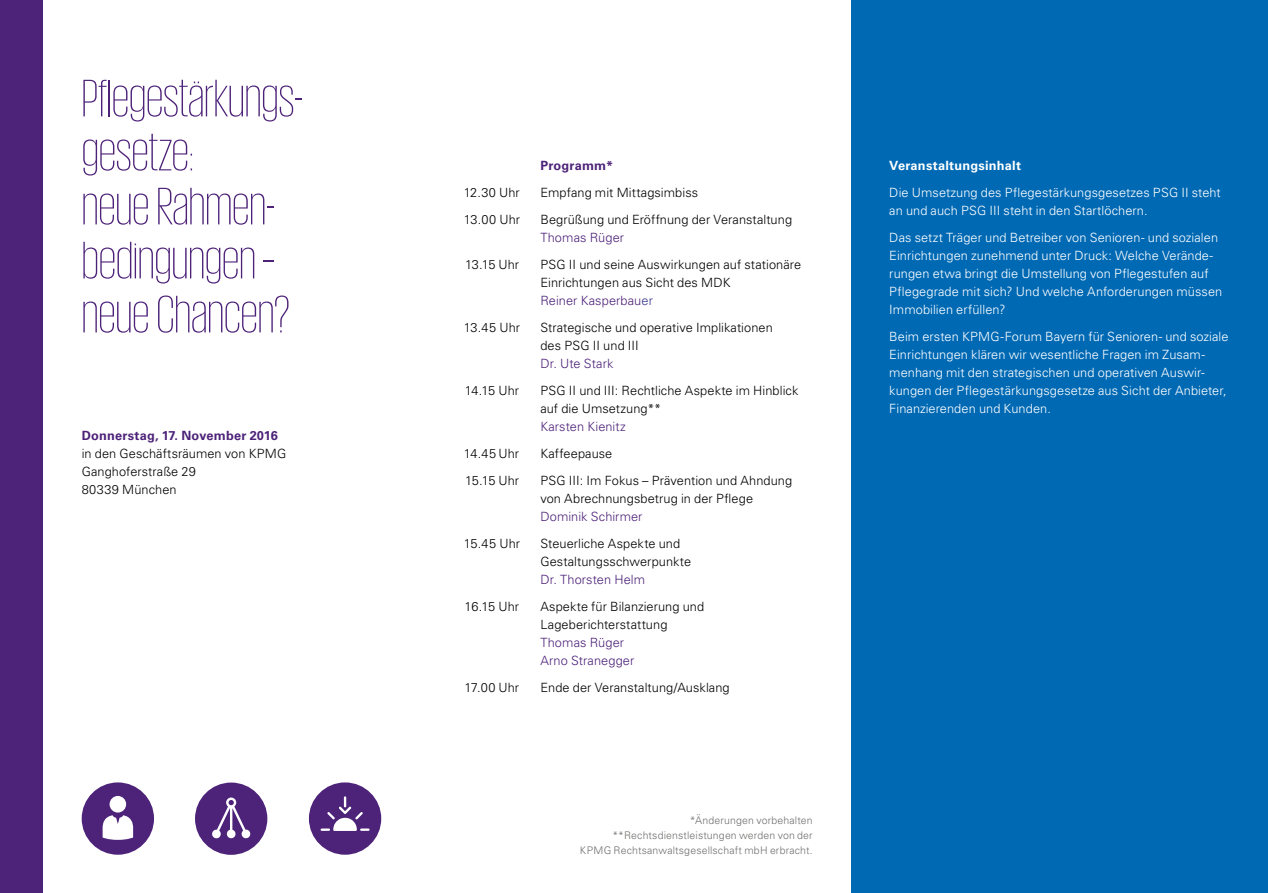
<style>
.page{position:relative;width:1268px;height:893px;background:#fff}
.page>*{position:absolute;margin:0;border:0;box-sizing:border-box;transform-origin:0 0}
.t1{font:200 54px/54px "KPMG";color:#4d2279}
.Body-P_Programm_Copy{font:300 12.75px/18px "Univers LT Std";letter-spacing:.005em;color:#000}
.Body-P_Programm_Copy-2{font:300 12.75px/18px "Univers LT Std";letter-spacing:.005em;color:#fff}
.Body-P_Datum{font:300 12.75px/18px "Univers LT Std";letter-spacing:.01em;color:#000}
.Body-H1_Subheadline{font:700 12.75px "Univers LT Std";letter-spacing:.02em;color:#fff}
.Body-H1_Subheadline-2{font:700 12.75px "Univers LT Std";letter-spacing:.015em;color:#4d2279}
.Body-P_Fussnote{font:300 10.5px/15px "Univers LT Std";letter-spacing:.015em;color:#6f6f6e;text-align:right}
.s1{font-weight:700;color:#4d2279}
.s2{color:#4d2279}
.s3{color:#3a378e}
</style>
<div class="page">
<div style="left:850px;top:0;width:417px;height:893px;background:#0069b4"></div>
<svg style="left:309px;top:782px;width:72px;height:73px"></svg>
<div style="left:0;top:0;width:43px;height:893px;background:#4d2279"></div>
<svg style="left:82px;top:782px;width:72px;height:73px"></svg>
<svg style="left:195px;top:782px;width:72px;height:73px"></svg>
<h1 class="t1" style="left:82px;top:70px;width:222px">Pflegestärkungs&shy;gesetze:<br>neue Rahmen&shy;bedingungen– neueChancen?</h1>
<p class="Body-P_Datum" style="left:82px;top:427px;width:206px"><span class="s1">Donnerstag, 17. November 2016 </span>in den Geschäftsräumen von KPMG<br>Ganghoferstraße 29<br>80339 München</p>
<h1 class="Body-H1_Subheadline-2" style="left:540px;top:158px;width:74px">Programm*</h1>
<p class="Body-P_Programm_Copy" style="left:463px;top:184px;width:57px">12.30 Uhr</p>
<p class="Body-P_Programm_Copy" style="left:540px;top:184px;width:159px">Empfang mit Mittagsimbiss</p>
<p class="Body-P_Programm_Copy" style="left:463px;top:211px;width:58px">13.00 Uhr</p>
<p class="Body-P_Programm_Copy" style="left:540px;top:211px;width:253px">Begrüßung und Eröffnung der Veranstaltung<br><span class="s2">Thomas Rüger</span></p>
<p class="Body-P_Programm_Copy" style="left:465px;top:256px;width:55px">13.15 Uhr</p>
<p class="Body-P_Programm_Copy" style="left:540px;top:256px;width:262px">PSG II und seine Auswirkungen auf stationäre<br>Einrichtungen aus Sicht des MDK<br><span class="s2">Reiner Kasperbau</span><span class="s3">er</span></p>
<p class="Body-P_Programm_Copy" style="left:463px;top:319px;width:58px">13.45 Uhr</p>
<p class="Body-P_Programm_Copy" style="left:540px;top:319px;width:234px">Strategische und operative Implikationen des PSG II und III<br><span class="s2">Dr. Ute Stark</span></p>
<p class="Body-P_Programm_Copy" style="left:464px;top:382px;width:56px">14.15 Uhr</p>
<p class="Body-P_Programm_Copy" style="left:540px;top:382px;width:259px">PSG II und III: Rechtliche Aspekte im Hinblick auf die Umsetzung**<br><span class="s2">Karsten Kienitz</span></p>
<p class="Body-P_Programm_Copy" style="left:463px;top:445px;width:57px">14.45 Uhr</p>
<p class="Body-P_Programm_Copy" style="left:540px;top:445px;width:73px">Kaffeepause</p>
<p class="Body-P_Programm_Copy" style="left:465px;top:472px;width:56px">15.15 Uhr</p>
<p class="Body-P_Programm_Copy" style="left:540px;top:472px;width:253px">PSG III: Im Fokus – Prävention und Ahndung von Abrechnungsbetrug in der Pflege<br><span class="s2">Dominik Schirmer</span></p>
<p class="Body-P_Programm_Copy" style="left:463px;top:535px;width:58px">15.45 Uhr</p>
<p class="Body-P_Programm_Copy" style="left:540px;top:535px;width:152px">Steuerliche Aspekte und<br>Gestaltungsschwerpunkte<br><span class="s2">Dr. Thorsten Helm</span></p>
<p class="Body-P_Programm_Copy" style="left:464px;top:598px;width:56px">16.15 Uhr</p>
<p class="Body-P_Programm_Copy" style="left:540px;top:598px;width:165px">Aspekte für Bilanzierung und<br>Lageberichterstattung<br><span class="s2">Thomas Rüger<br>Arno Stranegger</span></p>
<p class="Body-P_Programm_Copy" style="left:464px;top:679px;width:56px">17.00 Uhr</p>
<p class="Body-P_Programm_Copy" style="left:540px;top:679px;width:191px">Ende der Veranstaltung/Ausklang</p>
<p class="Body-P_Fussnote" style="left:580px;top:813px;width:234px">*Änderungen vorbehalten **Rechtsdienstleistungen werden von der<br>KPMG Rechtsanwaltsgesellschaft mbH erbracht.</p>
<h1 class="Body-H1_Subheadline" style="left:889px;top:158px;width:133px">Veranstaltungsinhalt</h1>
<p class="Body-P_Programm_Copy-2" style="left:889px;top:184px;width:333px">Die Umsetzung des Pflegestärkungsgesetzes PSG II steht an und auch PSG III steht in den Startlöchern.</p>
<p class="Body-P_Programm_Copy-2" style="left:889px;top:229px;width:334px">Das setzt Träger und Betreiber von Senioren- und sozialen Einrichtungen zunehmend unter Druck: Welche Verände&shy;rungen etwa bringt die Umstellung von Pflegestufen auf Pflegegrade mit sich? Und welche Anforderungen müssen Immobilien erfüllen?</p>
<p class="Body-P_Programm_Copy-2" style="left:889px;top:328px;width:341px">Beim ersten KPMG-Forum Bayern für Senioren- und soziale Einrichtungen klären wir wesentliche Fragen im Zusam&shy;menhang mit den strategischen und operativen Auswir&shy;kungen der Pflegestärkungsgesetze aus Sicht der Anbieter, Finanzierenden und Kunden.</p>
</div>
